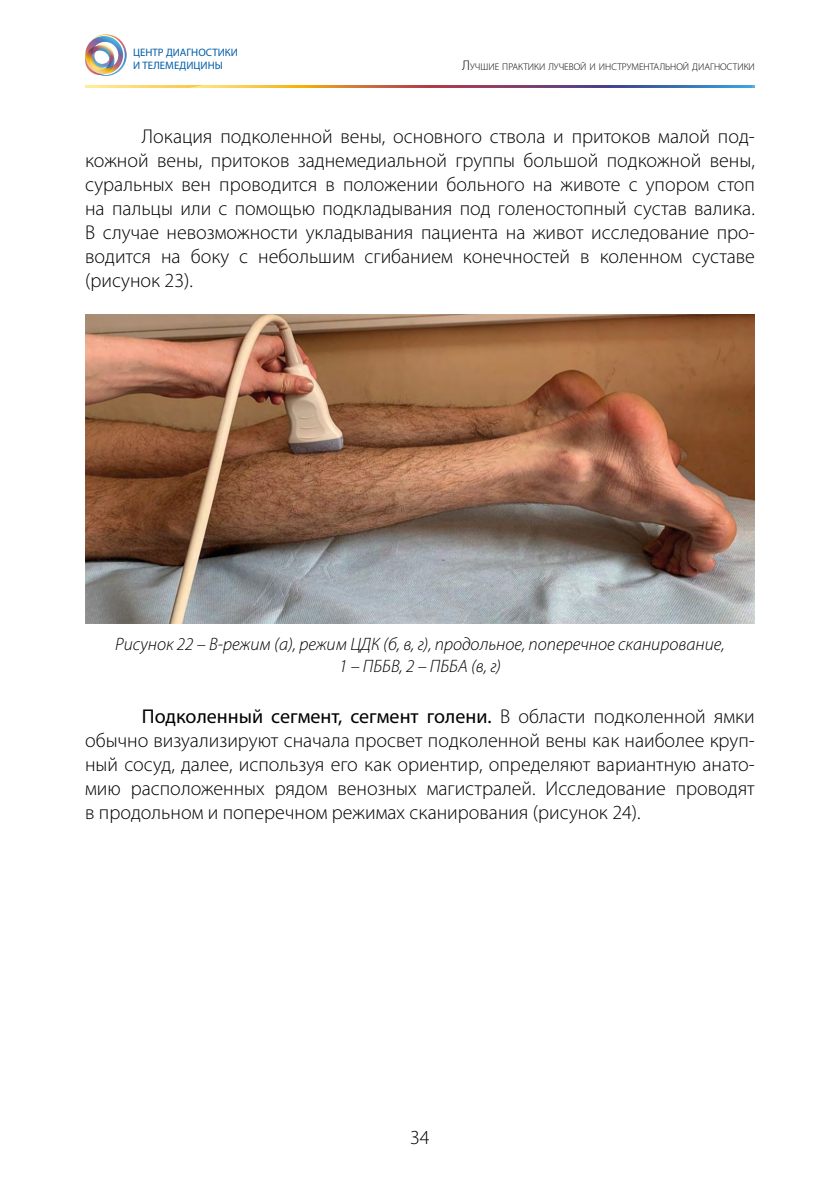
<style>
.page{position:relative;width:840px;height:1191px;background:#fff}
.page>*{position:absolute;margin:0;border:0;box-sizing:border-box;transform-origin:0 0}
.t1{font:300 20px/24px "Myriad Pro";color:#000;text-align:justify}
.t2{font:italic 300 18px/21.6px "Myriad Pro";color:#000;text-align:center}
.t3{font:10.8px/13.2px "Myriad Pro";color:#005da9}
.t4{font:300 9.8px "Myriad Pro";color:#000}
.s1{font-size:14px}
.s2{font-weight:400}
</style>
<div class="page">
<img style="left:85px;top:34px;width:42px;height:42px">
<svg style="left:85px;top:85px;width:669px;height:3px"></svg>
<svg style="left:189px;top:85px;width:562px;height:3px;background:#99746b"></svg>
<img style="left:85px;top:315px;width:669px;height:308px">
<p class="t3" style="left:133px;top:46px;width:106px">ЦЕНТР ДИАГНОСТИКИ<br>И ТЕЛЕМЕДИЦИНЫ</p>
<p class="t4" style="left:462px;top:61px;width:294px"><span class="s1">Л</span>УЧШИЕ ПРАКТИКИ ЛУЧЕВОЙ И ИНСТРУМЕНТАЛЬНОЙ ДИАГНОСТИКИ</p>
<p class="t1" style="left:85px;top:124px;width:671px;text-indent:57px">Локация подколенной вены, основного ствола и притоков малой под&shy;кожной вены, притоков заднемедиальной группы большой подкожной вены, суральных вен проводится в положении больного на животе с упором стоп на пальцы или с помощью подкладывания под голеностопный сустав валика.<br>В случае невозможности укладывания пациента на живот исследование про&shy;водится на боку с небольшим сгибанием конечностей в коленном суставе (рисунок 23).</p>
<p class="t2" style="left:115px;top:633px;width:610px">Рисунок 22 – В-режим (а), режим ЦДК (б, в, г), продольное, поперечное сканирование,<br>1 – ПББВ, 2 – ПББА (в, г)</p>
<p class="t1" style="left:85px;top:705px;width:670px;text-indent:57px"><span class="s2">Подколенный сегмент, сегмент голени.</span> В области подколенной ямки обычно визуализируют сначала просвет подколенной вены как наиболее круп&shy;ный сосуд, далее, используя его как ориентир, определяют вариантную анато&shy;мию расположенных рядом венозных магистралей. Исследование проводят в продольном и поперечном режимах сканирования (рисунок 24).</p>
<p class="t1" style="left:410px;top:1125px;width:21px">34</p>
</div>
